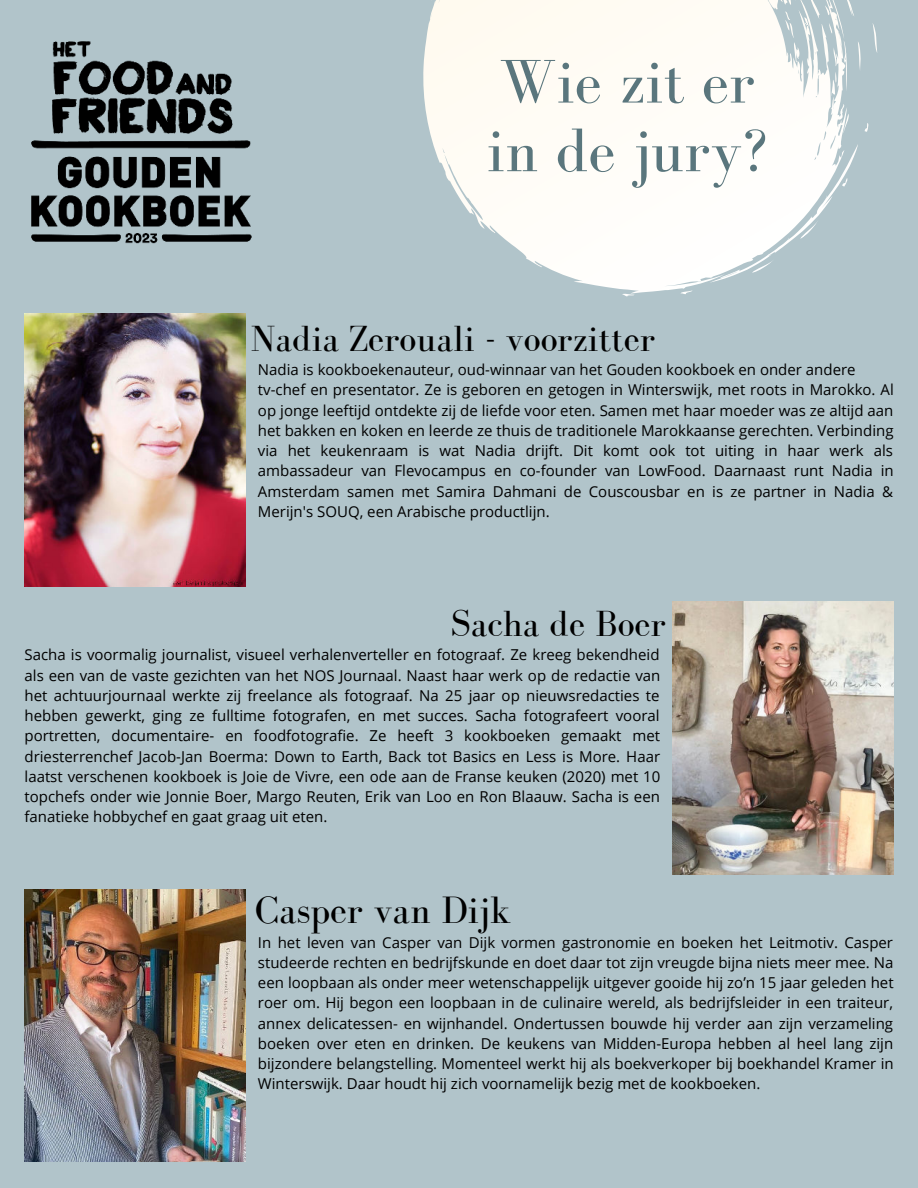
<style>
.page{position:relative;width:918px;height:1188px;background:#b1c4ca}
.page>*{position:absolute;margin:0;border:0;box-sizing:border-box;transform-origin:0 0}
.t1{font:63.45px/68.7px "Bodoni FLF";color:#5a767d}
.t2{font:39.3px "Bodoni FLF";color:#000}
.t3{font:37.5px "Bodoni FLF";color:#000}
.t4{font:15px/20.2px "Open Sans";color:#000;text-align:justify}
</style>
<div class="page">
<img style="left:25px;top:314px;width:220px;height:272px">
<img style="left:673px;top:602px;width:220px;height:272px">
<img style="left:25px;top:889px;width:220px;height:273px">
<svg style="left:423px;top:0;width:454px;height:297px;fill:#fffcf5"></svg>
<img style="left:31px;top:41px;width:221px;height:203px">
<h1 class="t1" style="left:486px;top:49px;width:283px">Wie zit er in de jury?</h1>
<h3 class="t3" style="left:251px;top:318px;width:406px">Nadia Zerouali - voorzitter</h3>
<p class="t4" style="left:258px;top:359px;width:637px;text-align:left">Nadia is kookboekenauteur, oud-winnaar van het Gouden kookboek en onder andere tv-chef en presentator. Ze is geboren en getogen in Winterswijk, met roots in Marokko. Al op jonge leeftijd ontdekte zij de liefde voor eten. Samen met haar moeder was ze altijd aan het bakken en koken en leerde ze thuis de traditionele Marokkaanse gerechten. Verbinding via het keukenraam is wat Nadia drijft. Dit komt ook tot uiting in haar werk als ambassadeur van Flevocampus en co-founder van LowFood. Daarnaast runt Nadia in Amsterdam samen met Samira Dahmani de Couscousbar en is ze partner in Nadia &amp; Merijn's SOUQ, een Arabische productlijn.</p>
<h3 class="t3" style="left:450px;top:604px;width:217px">Sacha de Boer</h3>
<p class="t4" style="left:25px;top:644px;width:637px">Sacha is voormalig journalist, visueel verhalenverteller en fotograaf. Ze kreeg bekendheid als een van de vaste gezichten van het NOS Journaal. Naast haar werk op de redactie van het achtuurjournaal werkte zij freelance als fotograaf. Na 25 jaar op nieuwsredacties te hebben gewerkt, ging ze fulltime fotografen, en met succes. Sacha fotografeert vooral portretten, documentaire- en foodfotografie. Ze heeft 3 kookboeken gemaakt met driesterrenchef Jacob-Jan Boerma: Down to Earth, Back tot Basics en Less is More. Haar laatst verschenen kookboek is Joie de Vivre, een ode aan de Franse keuken (2020) met 10 topchefs onder wie Jonnie Boer, Margo Reuten, Erik van Loo en Ron Blaauw. Sacha is een fanatieke hobbychef en gaat graag uit eten.</p>
<h2 class="t2" style="left:255px;top:889px;width:258px">Casper van Dijk</h2>
<p class="t4" style="left:258px;top:932px;width:637px">In het leven van Casper van Dijk vormen gastronomie en boeken het Leitmotiv. Casper studeerde rechten en bedrijfskunde en doet daar tot zijn vreugde bijna niets meer mee. Na een loopbaan als onder meer wetenschappelijk uitgever gooide hij zo’n 15 jaar geleden het roer om. Hij begon een loopbaan in de culinaire wereld, als bedrijfsleider in een traiteur, annex delicatessen- en wijnhandel. Ondertussen bouwde hij verder aan zijn verzameling boeken over eten en drinken. De keukens van Midden-Europa hebben al heel lang zijn bijzondere belangstelling. Momenteel werkt hij als boekverkoper bij boekhandel Kramer in Winterswijk. Daar houdt hij zich voornamelijk bezig met de kookboeken.</p>
</div>
